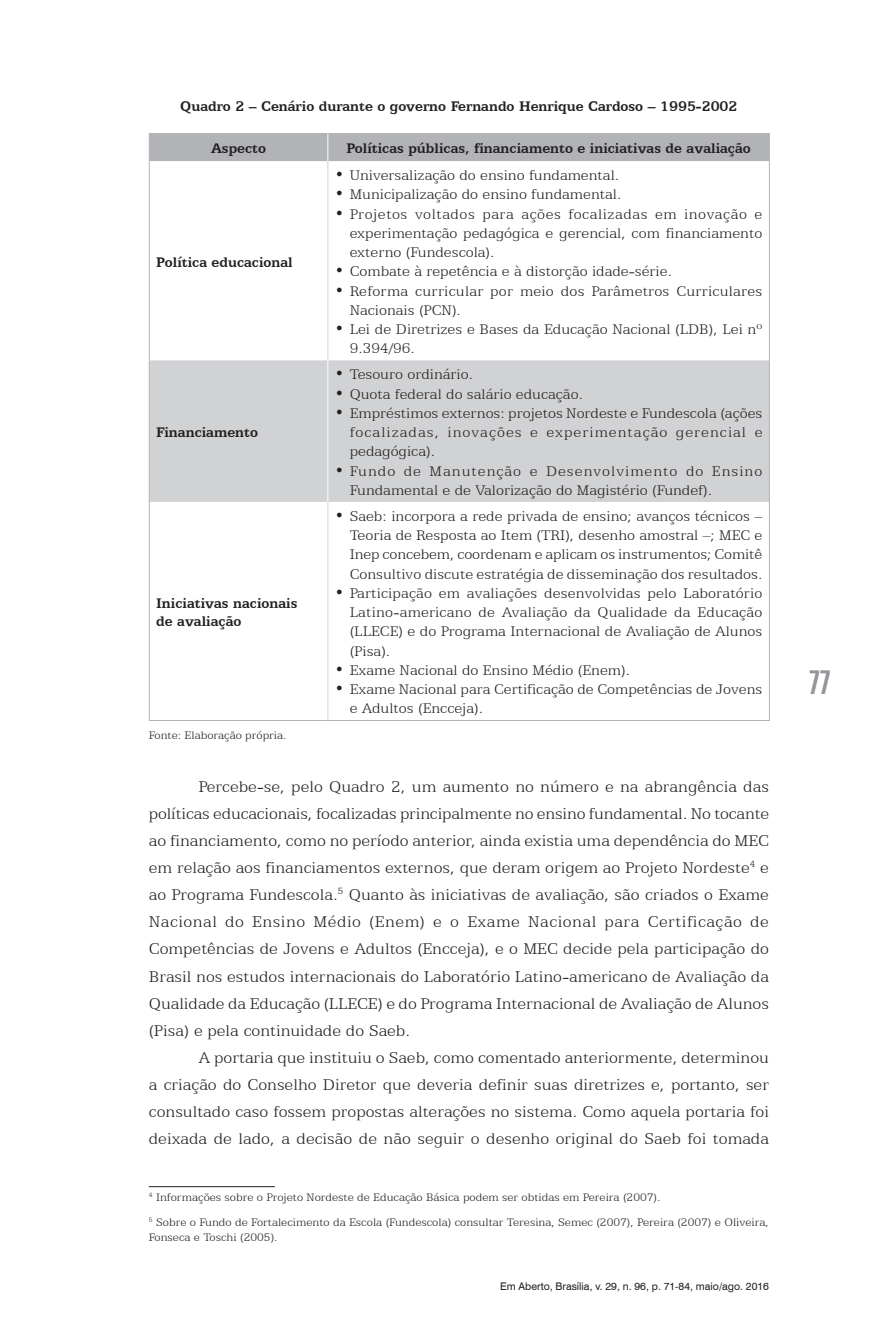
<style>
.page{position:relative;width:893px;height:1340px;background:#fff}
.page>*{position:absolute;margin:0;border:0;box-sizing:border-box;transform-origin:0 0}
.t1{font:31.5px "Swiss 924 BT Regular B";color:#939598}
.t2{font:300 17.5px/27.1px "Egyptian 505 BT";color:#231f20;text-align:justify}
.t3{font:300 15.75px/19.2px "Egyptian 505 BT";color:#231f20;text-align:justify}
.t4{font:700 15.75px/17.5px "Egyptian 505 BT";color:#231f20}
.t5{font:300 12.25px/24.7px "Egyptian 505 BT";color:#231f20}
.t6{font:10.5px "Swiss 721 BT";color:#231f20}
</style>
<div class="page">
<div style="left:150px;top:360px;width:619px;height:142px;background:#d1d2d4"></div>
<hr style="left:149px;top:133px;width:179px;height:1px;background:#b2b3b7">
<hr style="left:328px;top:133px;width:442px;height:1px;background:#b2b3b7">
<hr style="left:149px;top:161px;width:1px;height:199px;background:#b2b3b7">
<hr style="left:769px;top:161px;width:1px;height:199px;background:#b2b3b7">
<hr style="left:149px;top:360px;width:1px;height:142px;background:#b2b3b7">
<hr style="left:769px;top:360px;width:1px;height:142px;background:#b2b3b7">
<hr style="left:149px;top:502px;width:1px;height:218px;background:#b2b3b7">
<hr style="left:769px;top:502px;width:1px;height:218px;background:#b2b3b7">
<hr style="left:149px;top:720px;width:179px;height:1px;background:#b2b3b7">
<hr style="left:328px;top:720px;width:442px;height:1px;background:#b2b3b7">
<div style="left:149px;top:134px;width:621px;height:27px;background:#b2b3b7"></div>
<hr style="left:327px;top:360px;width:1px;height:142px;background:#fff">
<hr style="left:327px;top:161px;width:1px;height:199px;background:#d1d2d4">
<hr style="left:327px;top:502px;width:1px;height:218px;background:#d1d2d4">
<hr style="left:149px;top:1186px;width:126px;height:1px;background:#231f20">
<p class="t4" style="left:180px;top:97px;width:559px">Quadro 2 – Cenário durante o governo Fernando Henrique Cardoso – 1995-2002</p>
<p class="t4" style="left:211px;top:139px;width:56px">Aspecto</p>
<p class="t4" style="left:346px;top:139px;width:406px">Políticas públicas, financiamento e iniciativas de avaliação</p>
<p class="t4" style="left:156px;top:253px;width:138px">Política educacional</p>
<p class="t4" style="left:156px;top:423px;width:103px">Financiamento</p>
<p class="t4" style="left:156px;top:594px;width:143px">Iniciativas nacionais de avaliação</p>
<p class="t3" style="left:335px;top:165px;width:286px">• Universalização do ensino fundamental.</p>
<p class="t3" style="left:335px;top:184px;width:288px">• Municipalização do ensino fundamental.</p>
<p class="t3" style="left:350px;top:204px;width:414px;text-indent:-15px">• Projetos voltados para ações focalizadas em inovação e experimentação pedagógica e gerencial, com financiamento externo (Fundescola).</p>
<p class="t3" style="left:335px;top:261px;width:339px">• Combate à repetência e à distorção idade-série.</p>
<p class="t3" style="left:350px;top:281px;width:414px;text-indent:-15px">• Reforma curricular por meio dos Parâmetros Curriculares<br>Nacionais (PCN).</p>
<p class="t3" style="left:350px;top:319px;width:414px;text-indent:-15px">• Lei de Diretrizes e Bases da Educação Nacional (LDB), Lei nº<br>9.394/96.</p>
<p class="t3" style="left:335px;top:364px;width:140px">• Tesouro ordinário.</p>
<p class="t3" style="left:335px;top:384px;width:250px">• Quota federal do salário educação.</p>
<p class="t3" style="left:350px;top:403px;width:414px;text-indent:-15px">• Empréstimos externos: projetos Nordeste e Fundescola (ações focalizadas, inovações e experimentação gerencial e pedagógica).</p>
<p class="t3" style="left:350px;top:461px;width:414px;text-indent:-15px">• Fundo de Manutenção e Desenvolvimento do Ensino<br>Fundamental e de Valorização do Magistério (Fundef).</p>
<p class="t3" style="left:350px;top:506px;width:414px;text-indent:-15px">• Saeb: incorpora a rede privada de ensino; avanços técnicos – Teoria de Resposta ao Item (TRI), desenho amostral –; MEC e Inep concebem, coordenam e aplicam os instrumentos; Comitê Consultivo discute estratégia de disseminação dos resultados.</p>
<p class="t3" style="left:350px;top:583px;width:414px;text-indent:-15px">• Participação em avaliações desenvolvidas pelo Laboratório Latino-americano de Avaliação da Qualidade da Educação (LLECE) e do Programa Internacional de Avaliação de Alunos (Pisa).</p>
<p class="t3" style="left:335px;top:660px;width:297px">• Exame Nacional do Ensino Médio (Enem).</p>
<p class="t3" style="left:350px;top:679px;width:414px;text-indent:-15px">• Exame Nacional para Certificação de Competências de Jovens e Adultos (Encceja).</p>
<p class="t5" style="left:149px;top:722px;width:139px">Fonte: Elaboração própria.</p>
<p class="t2" style="left:149px;top:772px;width:622px;text-indent:50px">Percebe-se, pelo Quadro 2, um aumento no número e na abrangência das políticas educacionais, focalizadas principalmente no ensino fundamental. No tocante ao financiamento, como no período anterior, ainda existia uma dependência do MEC em relação aos financiamentos externos, que deram origem ao Projeto Nordeste<sup>4</sup> e ao Programa Fundescola.<sup>5</sup> Quanto às iniciativas de avaliação, são criados o Exame Nacional do Ensino Médio (Enem) e o Exame Nacional para Certificação de Competências de Jovens e Adultos (Encceja), e o MEC decide pela participação do Brasil nos estudos internacionais do Laboratório Latino-americano de Avaliação da Qualidade da Educação (LLECE) e do Programa Internacional de Avaliação de Alunos (Pisa) e pela continuidade do Saeb.</p>
<p class="t2" style="left:149px;top:1043px;width:622px;text-indent:50px">A portaria que instituiu o Saeb, como comentado anteriormente, determinou a criação do Conselho Diretor que deveria definir suas diretrizes e, portanto, ser consultado caso fossem propostas alterações no sistema. Como aquela portaria foi deixada de lado, a decisão de não seguir o desenho original do Saeb foi tomada</p>
<p class="t5" style="left:149px;top:1184px;width:622px"><sup>4</sup> Informações sobre o Projeto Nordeste de Educação Básica podem ser obtidas em Pereira (2007).<br><sup>5</sup> Sobre o Fundo de Fortalecimento da Escola (Fundescola) consultar Teresina, Semec (2007), Pereira (2007) e Oliveira,</p>
<p class="t5" style="left:149px;top:1224px;width:130px">Fonseca e Toschi (2005).</p>
<p class="t6" style="left:500px;top:1279px;width:270px">Em Aberto, Brasília, v. 29, n. 96, p. 71-84, maio/ago. 2016</p>
<h1 class="t1" style="left:810px;top:663px;width:23px">77</h1>
</div>
